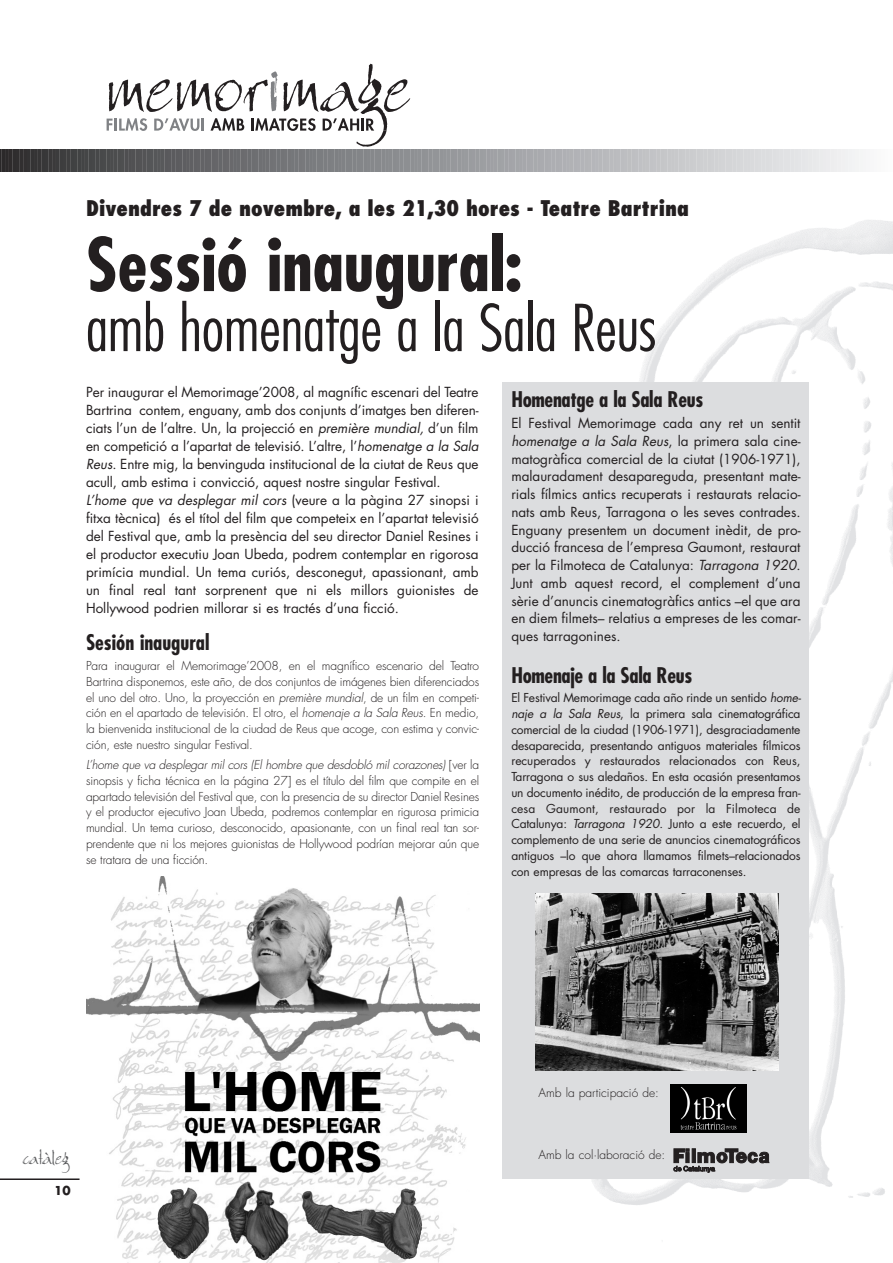
<style>
.page{position:relative;width:893px;height:1263px;background:#fff}
.page>*{position:absolute;margin:0;border:0;box-sizing:border-box;transform-origin:0 0}
.t1{font:700 condensed 71.85px "Futura LT";color:#231f20}
.t2{font:300 condensed 62.85px "Futura LT";color:#231f20}
.t3{font:700 condensed 21px "Futura LT";letter-spacing:-.015em;color:#231f20}
.t4{font:800 condensed 21px "Futura LT";color:#231f20}
.t5{font:19.05px "Bergell Let Plain";color:#57585a}
.t6{font:13.5px/18px "Futura LT";color:#231f20}
.t7{font:300 12px/15.8px "Futura LT";letter-spacing:-.015em;color:#231f20;text-align:justify}
.t8{font:12px/15.8px "Futura LT";letter-spacing:-.015em;color:#231f20;text-align:justify}
.t9{font:700 12px "Futura LT";color:#231f20}
.s1{font-style:italic}
</style>
<div class="page">
<hr style="left:0;top:1178px;width:80px;height:1px;background:#231f20">
<svg style="left:0;top:64px;width:863px;height:107px"></svg>
<img style="left:502px;top:220px;width:391px;height:985px">
<div style="left:503px;top:382px;width:306px;height:796px;background:#dcdddf"></div>
<img style="left:535px;top:894px;width:243px;height:176px">
<img style="left:671px;top:1084px;width:75px;height:48px">
<svg style="left:673px;top:1148px;width:96px;height:24px"></svg>
<img style="left:86px;top:876px;width:393px;height:386px">
<h3 class="t4" style="left:86px;top:199px;width:604px">Divendres 7 de novembre, a les 21,30 hores - Teatre Bartrina</h3>
<h1 class="t1" style="left:86px;top:231px;width:438px">Sessió inaugural:</h1>
<h2 class="t2" style="left:86px;top:300px;width:572px">amb homenatge a la Sala Reus</h2>
<p class="t6" style="left:86px;top:384px;width:394px">Per inaugurar el Memorimage’2008, al magnífic escenari del Teatre Bartrina contem, enguany, amb dos conjunts d’imatges ben diferen&shy;ciats l’un de l’altre. Un, la projecció en <span class="s1">première mundial,</span> d’un film en competició a l’apartat de televisió. L’altre, l’<span class="s1">homenatge a la Sala Reus</span>. Entre mig, la benvinguda institucional de la ciutat de Reus que acull, amb estima i convicció, aquest nostre singular Festival.<br><span class="s1">L’home que va desplegar mil cors</span> (veure a la pàgina 27 sinopsi i fitxa tècnica) és el títol del film que competeix en l’apartat televisió del Festival que, amb la presència del seu director Daniel Resines i el productor executiu Joan Ubeda, podrem contemplar en rigorosa primícia mundial. Un tema curiós, desconegut, apassionant, amb un final real tant sorprenent que ni els millors guionistes de Hollywood podrien millorar si es tractés d’una ficció.</p>
<h3 class="t3" style="left:86px;top:633px;width:125px">Sesión inaugural</h3>
<p class="t7" style="left:86px;top:658px;width:395px">Para inaugurar el Memorimage’2008, en el magnífico escenario del Teatro Bartrina disponemos, este año, de dos conjuntos de imágenes bien diferenciados el uno del otro. Uno, la proyección en <span class="s1">première mundial</span>, de un film en competi&shy;ción en el apartado de televisión. El otro, el <span class="s1">homenaje a la Sala Reus</span>. En medio, la bienvenida institucional de la ciudad de Reus que acoge, con estima y convic&shy;ción, este nuestro singular Festival.</p>
<p class="t7" style="left:86px;top:757px;width:395px"><span class="s1">L’home que va desplegar mil cors (El hombre que desdobló mil corazones)</span> [ver la sinopsis y ficha técnica en la página 27] es el título del film que compite en el apartado televisión del Festival que, con la presencia de su director Daniel Resines y el productor ejecutivo Joan Ubeda, podremos contemplar en rigurosa primicia mundial. Un tema curioso, desconocido, apasionante, con un final real tan sor&shy;prendente que ni los mejores guionistas de Hollywood podrían mejorar aún que se tratara de una ficción.</p>
<h3 class="t3" style="left:511px;top:390px;width:193px">Homenatge a la Sala Reus</h3>
<p class="t6" style="left:511px;top:415px;width:291px;text-align:justify">El Festival Memorimage cada any ret un sentit <span class="s1">homenatge a la Sala Reus</span>, la primera sala cine&shy;matogràfica comercial de la ciutat (1906-1971), malauradament desapareguda, presentant mate&shy;rials fílmics antics recuperats i restaurats relacio&shy;nats amb Reus, Tarragona o les seves contrades.<br>Enguany presentem un document inèdit, de pro&shy;ducció francesa de l’empresa Gaumont, restaurat per la Filmoteca de Catalunya: <span class="s1">Tarragona 1920</span>.<br>Junt amb aquest record, el complement d’una sèrie d’anuncis cinematogràfics antics –el que ara en diem filmets– relatius a empreses de les comar&shy;ques tarragonines.</p>
<h3 class="t3" style="left:511px;top:665px;width:182px">Homenaje a la Sala Reus</h3>
<p class="t8" style="left:511px;top:691px;width:291px">El Festival Memorimage cada año rinde un sentido <span class="s1">home&shy;naje a la Sala Reus</span>, la primera sala cinematográfica comercial de la ciudad (1906-1971), desgraciadamente desaparecida, presentando antiguos materiales fílmicos recuperados y restaurados relacionados con Reus, Tarragona o sus aledaños. En esta ocasión presentamos un documento inédito, de producción de la empresa fran&shy;cesa Gaumont, restaurado por la Filmoteca de Catalunya: <span class="s1">Tarragona 1920</span>. Junto a este recuerdo, el complemento de una serie de anuncios cinematográficos antiguos –lo que ahora llamamos filmets–relacionados con empresas de las comarcas tarraconenses.</p>
<h3 class="t5" style="left:23px;top:1149px;width:47px">catàleg</h3>
<p class="t9" style="left:54px;top:1185px;width:18px">10</p>
<p class="t7" style="left:538px;top:1085px;width:122px">Amb la participació de:</p>
<p class="t7" style="left:538px;top:1147px;width:128px">Amb la col·laboració de:</p>
</div>
